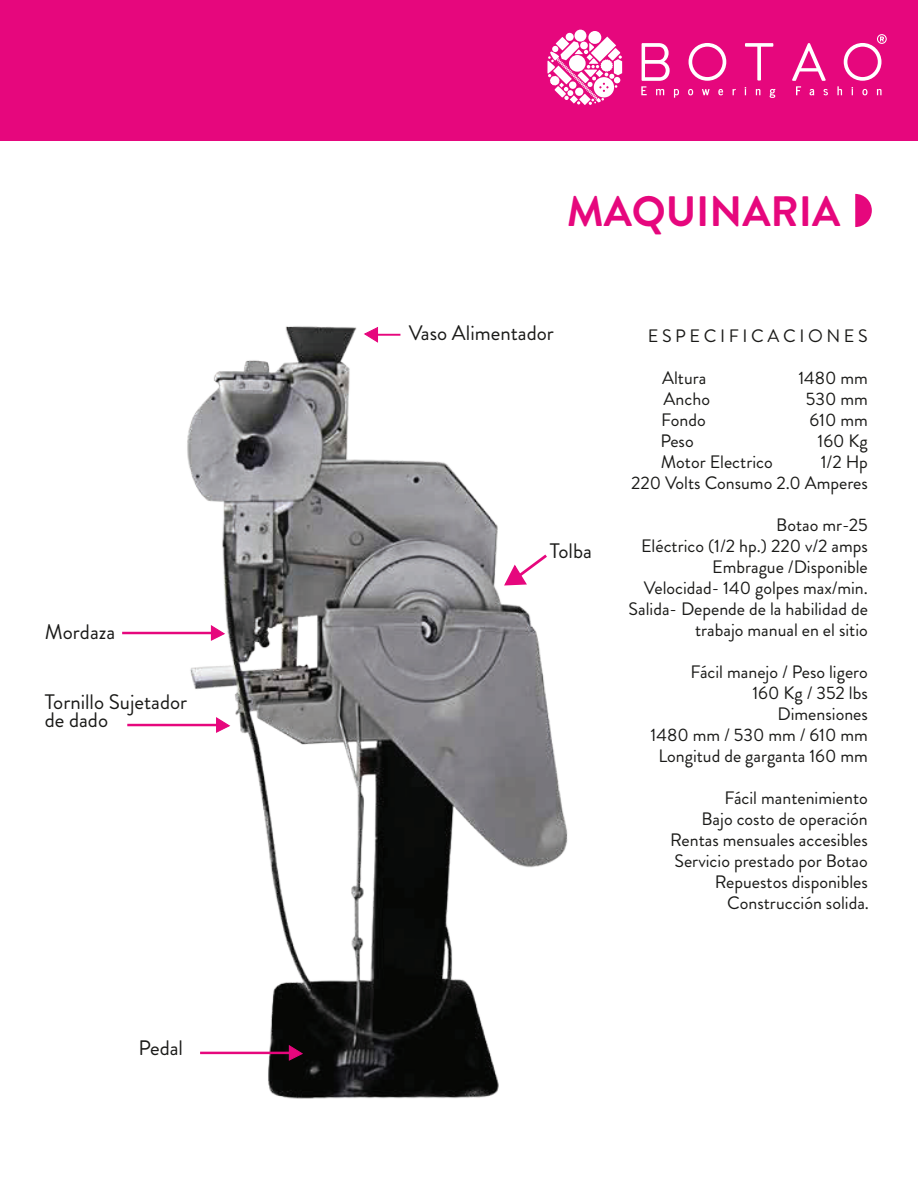
<style>
.page{position:relative;width:918px;height:1188px;background:#fff}
.page>*{position:absolute;margin:0;border:0;box-sizing:border-box;transform-origin:0 0}
.t1{font:700 42.45px "Brandon Grotesque";color:#e6077d}
.t2{font:21px/17.4px "Brandon Grotesque";color:#1a1a18}
.t3{font:18px/21px "Brandon Grotesque";color:#1a1a18;text-align:right}
.t4{font:18px "Brandon Grotesque";letter-spacing:.2em;color:#1a1a18}
</style>
<div class="page">
<div style="left:0;top:0;width:918px;height:141px;background:#e6077d"></div>
<svg style="left:689px;top:43px;width:37px;height:38px"></svg>
<svg style="left:745px;top:43px;width:28px;height:38px"></svg>
<div style="left:574px;top:30px;width:12px;height:12px;background:#fff;border-radius:50%"></div>
<div style="left:588px;top:31px;width:13px;height:13px;background:#fff;border-radius:50%"></div>
<div style="left:566px;top:33px;width:8px;height:8px;background:#fff;border-radius:50%"></div>
<svg style="left:547px;top:37px;width:75px;height:68px"></svg>
<svg style="left:641px;top:43px;width:38px;height:55px"></svg>
<svg style="left:688px;top:89px;width:5px;height:6px"></svg>
<svg style="left:702px;top:89px;width:8px;height:6px"></svg>
<svg style="left:718px;top:89px;width:5px;height:6px"></svg>
<svg style="left:756px;top:89px;width:4px;height:6px"></svg>
<svg style="left:770px;top:89px;width:5px;height:9px"></svg>
<svg style="left:792px;top:43px;width:36px;height:52px"></svg>
<svg style="left:837px;top:34px;width:50px;height:61px"></svg>
<svg style="left:855px;top:194px;width:17px;height:33px"></svg>
<img style="left:172px;top:326px;width:396px;height:773px">
<hr style="left:371px;top:334px;width:29px;height:2px;background:#e6077d">
<svg style="left:363px;top:326px;width:16px;height:18px"></svg>
<svg style="left:503px;top:552px;width:47px;height:35px"></svg>
<hr style="left:122px;top:632px;width:96px;height:2px;background:#e6077d">
<svg style="left:210px;top:624px;width:16px;height:18px"></svg>
<hr style="left:127px;top:724px;width:96px;height:2px;background:#e6077d">
<svg style="left:216px;top:716px;width:15px;height:18px"></svg>
<hr style="left:200px;top:1052px;width:96px;height:2px;background:#e6077d">
<svg style="left:288px;top:1044px;width:15px;height:18px"></svg>
<p class="t2" style="left:45px;top:623px;width:72px">Mordaza</p>
<p class="t2" style="left:45px;top:694px;width:144px">Tornillo Sujetador de dado</p>
<p class="t2" style="left:138px;top:1040px;width:46px">Pedal</p>
<h1 class="t1" style="left:567px;top:182px;width:275px">MAQUINARIA</h1>
<p class="t2" style="left:409px;top:325px;width:146px">Vaso Alimentador</p>
<p class="t2" style="left:550px;top:543px;width:44px">Tolba</p>
<p class="t4" style="left:648px;top:324px;width:221px">ESPECIFICACIONES</p>
<p class="t3" style="left:662px;top:368px;width:46px">Altura</p>
<p class="t3" style="left:798px;top:368px;width:71px">1480 mm</p>
<p class="t3" style="left:664px;top:389px;width:48px">Ancho</p>
<p class="t3" style="left:806px;top:389px;width:63px">530 mm</p>
<p class="t3" style="left:661px;top:410px;width:46px">Fondo</p>
<p class="t3" style="left:810px;top:410px;width:60px">610 mm</p>
<p class="t3" style="left:660px;top:431px;width:35px">Peso</p>
<p class="t3" style="left:818px;top:431px;width:52px">160 Kg</p>
<p class="t3" style="left:661px;top:452px;width:113px">Motor Electrico</p>
<p class="t3" style="left:631px;top:452px;width:238px">1/2 Hp<br>220 Volts Consumo 2.0 Amperes</p>
<p class="t3" style="left:629px;top:515px;width:241px">Botao mr-25<br>Eléctrico (1/2 hp.) 220 v/2 amps<br>Embrague /Disponible<br>Velocidad- 140 golpes max/min.<br>Salida- Depende de la habilidad de trabajo manual en el sitio</p>
<p class="t3" style="left:651px;top:662px;width:219px">Fácil manejo / Peso ligero<br>160 Kg / 352 lbs<br>Dimensiones<br>1480 mm / 530 mm / 610 mm<br>Longitud de garganta 160 mm</p>
<p class="t3" style="left:670px;top:788px;width:200px">Fácil mantenimiento<br>Bajo costo de operación<br>Rentas mensuales accesibles<br>Servicio prestado por Botao<br>Repuestos disponibles<br>Construcción solida.</p>
</div>
